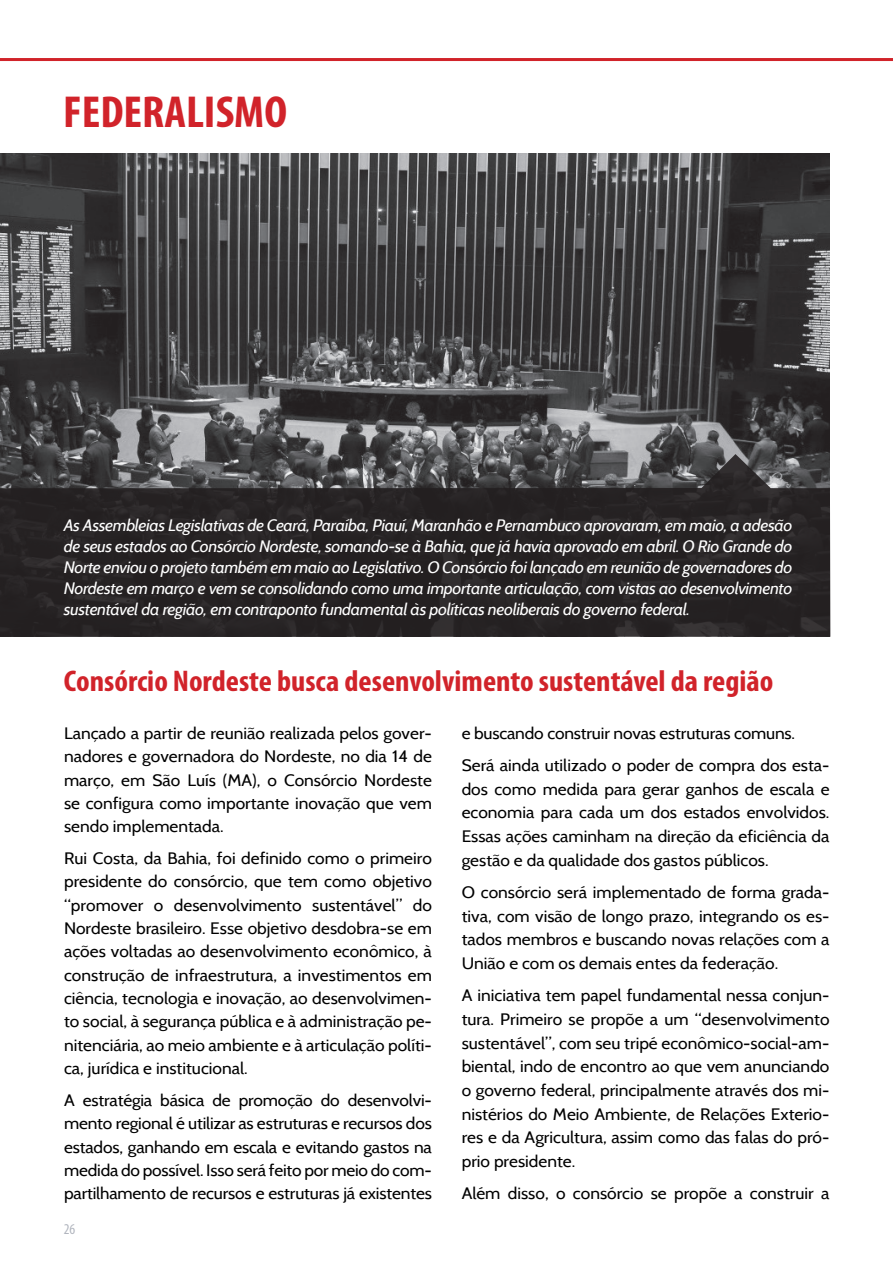
<style>
.page{position:relative;width:893px;height:1263px;background:#fff}
.page>*{position:absolute;margin:0;border:0;box-sizing:border-box;transform-origin:0 0}
.Paragraph_Style_blac{font:700 condensed 45px "Myriad Pro";color:#d1232a;scale:1.05 1}
.Paragraph_Style_blac-2{font:700 condensed 30px "Myriad Pro";color:#d1232a;scale:1.05 1}
.t1{font:16.5px/23.4px "Cabin";color:#000;text-align:justify;scale:1.05 1}
.t2{font:italic 16.5px/21px "Cabin";letter-spacing:-.02em;color:#fff;text-align:justify;scale:1.05 1}
.t3{font:condensed 15px "Myriad Pro";color:#b1b5be}
</style>
<div class="page">
<hr style="left:0;top:58px;width:893px;height:3px;background:#d1232a">
<img style="left:0;top:153px;width:829px;height:301px">
<svg style="left:0;top:454px;width:830px;height:183px;background:#2f2c2d"></svg>
<p class="Paragraph_Style_blac" style="left:63px;top:84px;width:215px">FEDERALISMO</p>
<p class="t2" style="left:64px;top:515px;width:695px">As Assembleias Legislativas de Ceará, Paraíba, Piauí, Maranhão e Pernambuco aprovaram, em maio, a adesão de seus estados ao Consórcio Nordeste, somando-se à Bahia, que já havia aprovado em abril. O Rio Grande do Norte enviou o projeto também em maio ao Legislativo. O Consórcio foi lançado em reunião de governadores do Nordeste em março e vem se consolidando como uma importante articulação, com vistas ao desenvolvimento sustentável da região, em contraponto fundamental às políticas neoliberais do governo federal.</p>
<p class="Paragraph_Style_blac-2" style="left:64px;top:662px;width:677px">Consórcio Nordeste busca desenvolvimento sustentável da região</p>
<p class="t1" style="left:64px;top:721px;width:352px">Lançado a partir de reunião realizada pelos gover&shy;nadores e governadora do Nordeste, no dia 14 de março, em São Luís (MA), o Consórcio Nordeste se configura como importante inovação que vem sendo implementada.</p>
<p class="t1" style="left:64px;top:846px;width:352px">Rui Costa, da Bahia, foi definido como o primeiro presidente do consórcio, que tem como objetivo “promover o desenvolvimento sustentável” do Nordeste brasileiro. Esse objetivo desdobra-se em ações voltadas ao desenvolvimento econômico, à construção de infraestrutura, a investimentos em ciência, tecnologia e inovação, ao desenvolvimen&shy;to social, à segurança pública e à administração pe&shy;nitenciária, ao meio ambiente e à articulação políti&shy;ca, jurídica e institucional.</p>
<p class="t1" style="left:64px;top:1088px;width:352px">A estratégia básica de promoção do desenvolvi&shy;mento regional é utilizar as estruturas e recursos dos estados, ganhando em escala e evitando gastos na medida do possível. Isso será feito por meio do com&shy;partilhamento de recursos e estruturas já existentes</p>
<p class="t3" style="left:64px;top:1220px;width:13px">26</p>
<p class="t1" style="left:462px;top:721px;width:319px">e buscando construir novas estruturas comuns.</p>
<p class="t1" style="left:462px;top:753px;width:352px">Será ainda utilizado o poder de compra dos esta&shy;dos como medida para gerar ganhos de escala e economia para cada um dos estados envolvidos.<br>Essas ações caminham na direção da eficiência da gestão e da qualidade dos gastos públicos.</p>
<p class="t1" style="left:462px;top:880px;width:352px">O consórcio será implementado de forma grada&shy;tiva, com visão de longo prazo, integrando os es&shy;tados membros e buscando novas relações com a União e com os demais entes da federação.</p>
<p class="t1" style="left:462px;top:983px;width:352px">A iniciativa tem papel fundamental nessa conjun&shy;tura. Primeiro se propõe a um “desenvolvimento sustentável”, com seu tripé econômico-social-am&shy;biental, indo de encontro ao que vem anunciando o governo federal, principalmente através dos mi&shy;nistérios do Meio Ambiente, de Relações Exterio&shy;res e da Agricultura, assim como das falas do pró&shy;prio presidente.</p>
<p class="t1" style="left:462px;top:1181px;width:352px">Além disso, o consórcio se propõe a construir a</p>
</div>
